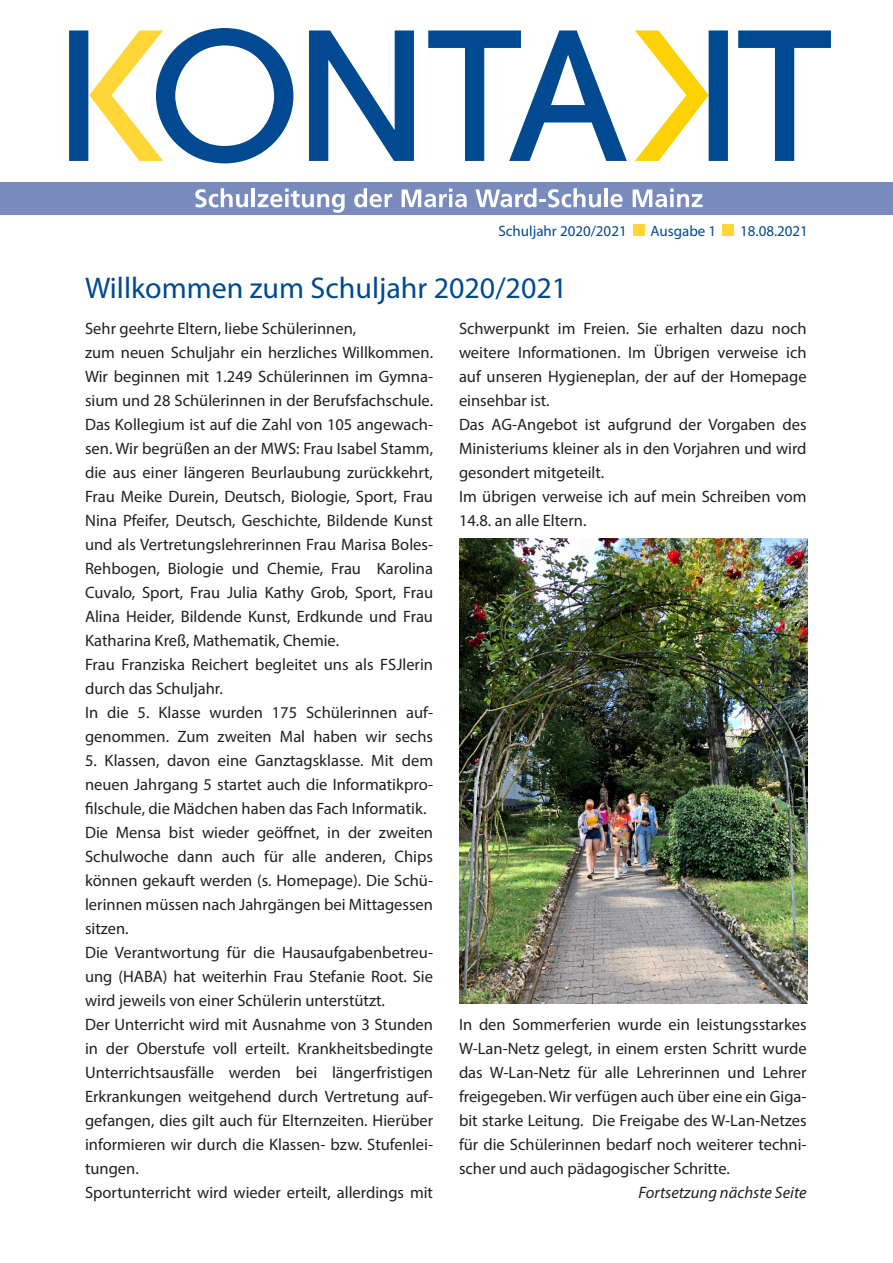
<style>
.page{position:relative;width:893px;height:1263px;background:#fff}
.page>*{position:absolute;margin:0;border:0;box-sizing:border-box;transform-origin:0 0}
.t1{font:30px "Myriad Pro";color:#014990}
.t2{font:16.5px/24px "Myriad Pro";color:#231f20;text-align:justify}
.t3{font:italic 16.5px "Myriad Pro";color:#231f20}
.t4{font:15px "Myriad Pro";color:#014990}
</style>
<div class="page">
<svg style="left:309px;top:30px;width:105px;height:131px"></svg>
<svg style="left:428px;top:30px;width:199px;height:131px"></svg>
<svg style="left:738px;top:30px;width:93px;height:131px"></svg>
<svg style="left:635px;top:30px;width:93px;height:131px"></svg>
<svg style="left:69px;top:28px;width:224px;height:135px"></svg>
<div style="left:0;top:182px;width:893px;height:33px;background:#788bbc"></div>
<svg style="left:195px;top:188px;width:53px;height:19px"></svg>
<hr style="left:252px;top:188px;width:3px;height:19px;background:#fff">
<svg style="left:258px;top:189px;width:87px;height:24px"></svg>
<svg style="left:354px;top:188px;width:38px;height:19px"></svg>
<svg style="left:402px;top:189px;width:65px;height:18px"></svg>
<svg style="left:475px;top:188px;width:126px;height:19px"></svg>
<hr style="left:604px;top:188px;width:4px;height:19px;background:#fff">
<svg style="left:610px;top:194px;width:13px;height:13px"></svg>
<svg style="left:633px;top:189px;width:69px;height:18px"></svg>
<div style="left:633px;top:225px;width:11px;height:11px;background:#ffd636"></div>
<div style="left:723px;top:225px;width:11px;height:11px;background:#ffd636"></div>
<img style="left:459px;top:538px;width:349px;height:466px">
<p class="t4" style="left:498px;top:222px;width:130px">Schuljahr 2020/2021</p>
<p class="t4" style="left:651px;top:222px;width:67px">Ausgabe 1</p>
<p class="t4" style="left:740px;top:222px;width:69px">18.08.2021</p>
<p class="t1" style="left:85px;top:269px;width:484px">Willkommen zum Schuljahr 2020/2021</p>
<p class="t2" style="left:85px;top:316px;width:273px">Sehr geehrte Eltern, liebe Schülerinnen,</p>
<p class="t2" style="left:85px;top:340px;width:350px">zum neuen Schuljahr ein herzliches Willkommen.<br>Wir beginnen mit 1.249 Schülerinnen im Gymna&shy;sium und 28 Schülerinnen in der Berufsfachschule.<br>Das Kollegium ist auf die Zahl von 105 angewach&shy;sen. Wir begrüßen an der MWS: Frau Isabel Stamm, die aus einer längeren Beurlaubung zurückkehrt, Frau Meike Durein, Deutsch, Biologie, Sport, Frau Nina Pfeifer, Deutsch, Geschichte, Bildende Kunst und als Vertretungslehrerinnen Frau Marisa Boles-Rehbogen, Biologie und Chemie, Frau Karolina Cuvalo, Sport, Frau Julia Kathy Grob, Sport, Frau Alina Heider, Bildende Kunst, Erdkunde und Frau Katharina Kreß, Mathematik, Chemie.</p>
<p class="t2" style="left:85px;top:652px;width:350px">Frau Franziska Reichert begleitet uns als FSJlerin durch das Schuljahr.</p>
<p class="t2" style="left:85px;top:700px;width:350px">In die 5. Klasse wurden 175 Schülerinnen auf&shy;genommen. Zum zweiten Mal haben wir sechs</p>
<p class="t2" style="left:85px;top:748px;width:350px">5. Klassen, davon eine Ganztagsklasse. Mit dem neuen Jahrgang 5 startet auch die Informatikpro&shy;filschule, die Mädchen haben das Fach Informatik.</p>
<p class="t2" style="left:85px;top:820px;width:350px">Die Mensa bist wieder geöffnet, in der zweiten Schulwoche dann auch für alle anderen, Chips können gekauft werden (s. Homepage). Die Schü&shy;lerinnen müssen nach Jahrgängen bei Mittagessen sitzen.</p>
<p class="t2" style="left:85px;top:940px;width:350px">Die Verantwortung für die Hausaufgabenbetreu&shy;ung (HABA) hat weiterhin Frau Stefanie Root. Sie wird jeweils von einer Schülerin unterstützt.</p>
<p class="t2" style="left:85px;top:1012px;width:350px">Der Unterricht wird mit Ausnahme von 3 Stunden in der Oberstufe voll erteilt. Krankheitsbedingte Unterrichtsausfälle werden bei längerfristigen Erkrankungen weitgehend durch Vertretung auf&shy;gefangen, dies gilt auch für Elternzeiten. Hierüber informieren wir durch die Klassen- bzw. Stufenlei&shy;tungen.</p>
<p class="t2" style="left:85px;top:1180px;width:350px">Sportunterricht wird wieder erteilt, allerdings mit</p>
<p class="t2" style="left:459px;top:316px;width:349px">Schwerpunkt im Freien. Sie erhalten dazu noch weitere Informationen. Im Übrigen verweise ich auf unseren Hygieneplan, der auf der Homepage einsehbar ist.</p>
<p class="t2" style="left:459px;top:412px;width:349px">Das AG-Angebot ist aufgrund der Vorgaben des Ministeriums kleiner als in den Vorjahren und wird gesondert mitgeteilt.</p>
<p class="t2" style="left:459px;top:484px;width:349px">Im übrigen verweise ich auf mein Schreiben vom<br>14.8. an alle Eltern.</p>
<p class="t2" style="left:459px;top:1012px;width:349px">In den Sommerferien wurde ein leistungsstarkes W-Lan-Netz gelegt, in einem ersten Schritt wurde das W-Lan-Netz für alle Lehrerinnen und Lehrer freigegeben. Wir verfügen auch über eine ein Giga&shy;bit starke Leitung. Die Freigabe des W-Lan-Netzes für die Schülerinnen bedarf noch weiterer techni&shy;scher und auch pädagogischer Schritte.</p>
<p class="t3" style="left:638px;top:1182px;width:170px">Fortsetzung nächste Seite</p>
</div>
